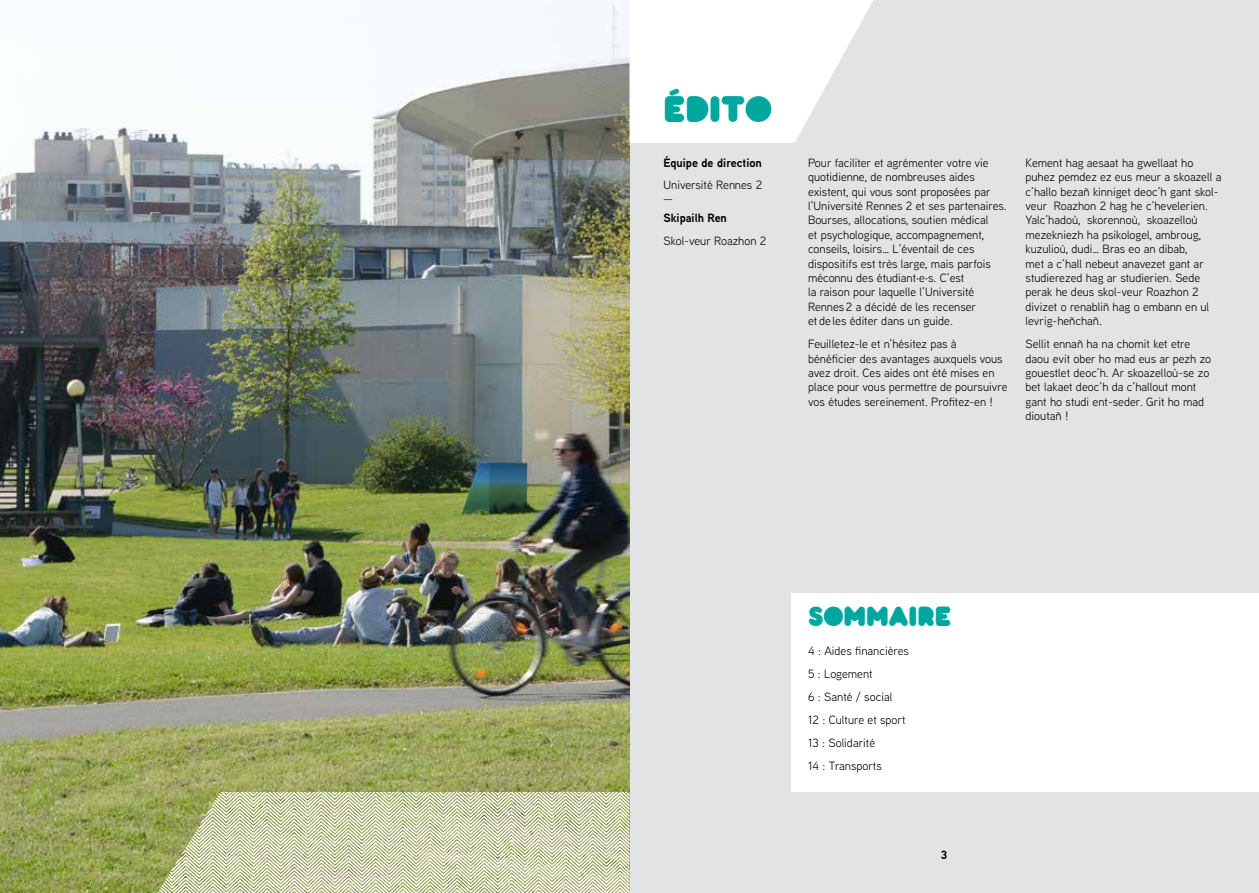
<style>
.page{position:relative;width:1259px;height:893px;background:#e2e3e4}
.page>*{position:absolute;margin:0;border:0;box-sizing:border-box;transform-origin:0 0}
.t1{font:36px "Pochoir Pleine";color:#00a79e}
.t2{font:27px "Pochoir Pleine";color:#00a79e}
.t3{font:12px/14.4px "Aaux Next";color:#000}
.t4{font:700 12px "Aaux Next";color:#000}
</style>
<div class="page">
<img style="left:0;top:0;width:629px;height:893px">
<svg style="left:157px;top:792px;width:472px;height:101px;background:#cccfad"></svg>
<svg style="left:629px;top:0;width:244px;height:143px"></svg>
<div style="left:792px;top:593px;width:467px;height:199px;background:#fff"></div>
<h1 class="t1" style="left:663px;top:87px;width:110px">Édito</h1>
<p class="t4" style="left:663px;top:154px;width:100px">Équipe de direction</p>
<p class="t3" style="left:663px;top:178px;width:100px;line-height:14px">Université Rennes 2 —</p>
<p class="t4" style="left:663px;top:209px;width:65px">Skipailh Ren</p>
<p class="t3" style="left:663px;top:233px;width:104px">Skol-veur Roazhon 2</p>
<p class="t3" style="left:808px;top:155px;width:200px">Pour faciliter et agrémenter votre vie quotidienne, de nombreuses aides existent, qui vous sont proposées par l’Université Rennes 2 et ses partenaires.<br>Bourses, allocations, soutien médical<br>et psychologique, accompagnement, conseils, loisirs… L’éventail de ces dispositifs est très large, mais parfois méconnu des étudiant·e·s. C’est<br>la raison pour laquelle l’Université Rennes 2 a décidé de les recenser<br>et de les éditer dans un guide.</p>
<p class="t3" style="left:808px;top:336px;width:201px">Feuilletez-le et n’hésitez pas à bénéficier des avantages auxquels vous avez droit. Ces aides ont été mises en place pour vous permettre de poursuivre vos études sereinement. Profitez-en !</p>
<p class="t3" style="left:1025px;top:155px;width:197px">Kement hag aesaat ha gwellaat ho puhez pemdez ez eus meur a skoazell a c’hallo bezañ kinniget deoc’h gant skol&shy;veur Roazhon 2 hag he c’hevelerien.<br>Yalc’hadoù, skorennoù, skoazelloù mezekniezh ha psikologel, ambroug, kuzulioù, dudi… Bras eo an dibab,<br>met a c’hall nebeut anavezet gant ar studierezed hag ar studierien. Sede perak he deus skol-veur Roazhon 2 divizet o renabliñ hag o embann en ul levrig-heñchañ.</p>
<p class="t3" style="left:1025px;top:336px;width:187px">Sellit ennañ ha na chomit ket etre daou evit ober ho mad eus ar pezh zo gouestlet deoc’h. Ar skoazelloù-se zo bet lakaet deoc’h da c’hallout mont gant ho studi ent-seder. Grit ho mad dioutañ !</p>
<h2 class="t2" style="left:808px;top:599px;width:145px">SOMMAIRE</h2>
<p class="t3" style="left:808px;top:639px;width:102px;line-height:23px">4 : Aides financières<br>5 : Logement<br>6 : Santé / social<br>12 : Culture et sport<br>13 : Solidarité<br>14 : Transports</p>
<p class="t4" style="left:941px;top:846px;width:8px">3</p>
</div>
